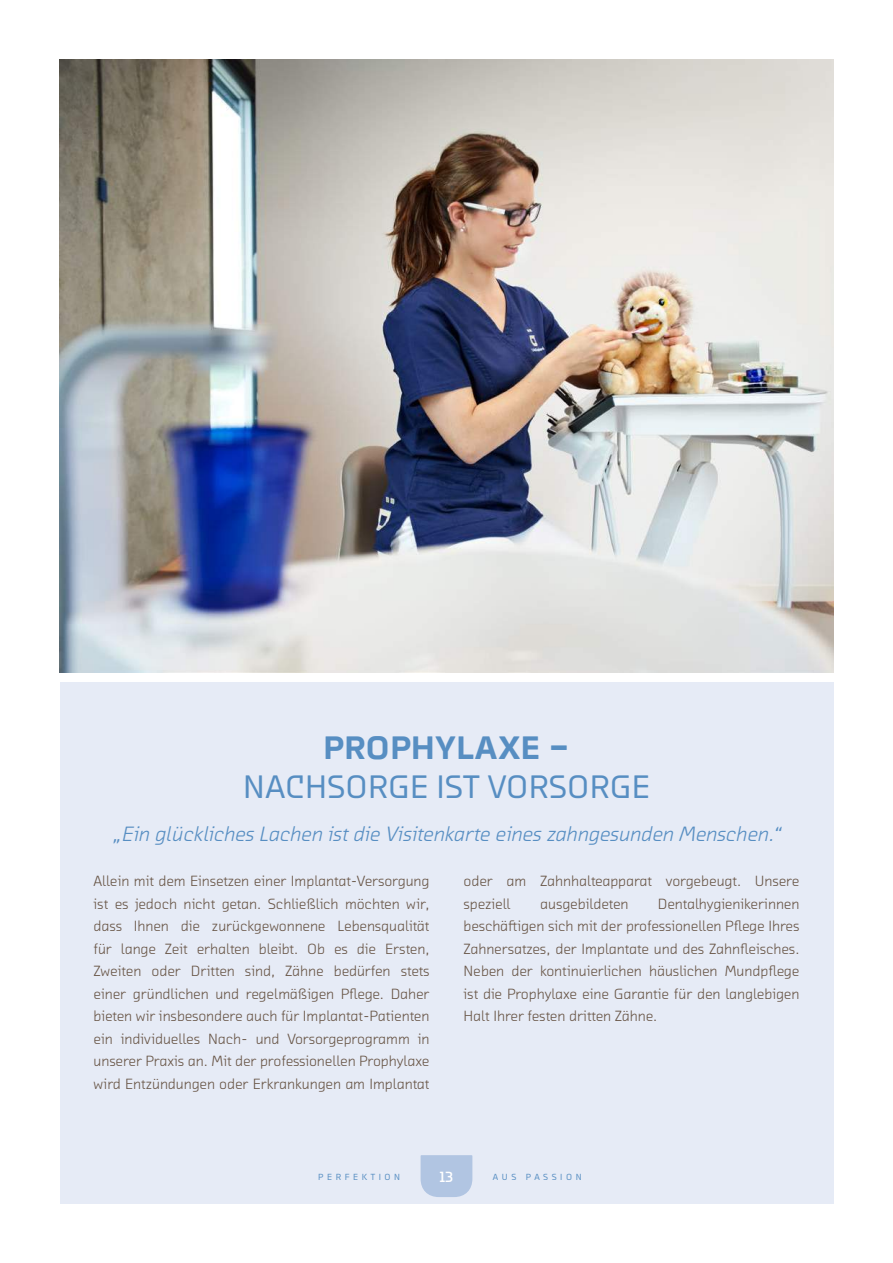
<style>
.page{position:relative;width:893px;height:1263px;background:#fff}
.page>*{position:absolute;margin:0;border:0;box-sizing:border-box;transform-origin:0 0}
.t1{font:500 33px "Chambers Sans OT";letter-spacing:.01em;color:#578ec2}
.t2{font:900 33px "Chambers Sans OT";letter-spacing:.01em;color:#578ec2}
.t3{font:italic 21px "Chambers Sans OT";color:#578ec2}
.t4{font:15px/22.5px "Chambers Sans OT";color:#685546;text-align:justify}
.t5{font:700 15px "Chambers Sans OT";color:#fff}
.t6{font:500 9px "Chambers Sans OT";letter-spacing:.4em;color:#578ec2}
</style>
<div class="page">
<div style="left:60px;top:682px;width:773px;height:521px;background:#e6ebf6"></div>
<img style="left:60px;top:60px;width:773px;height:613px">
<svg style="left:421px;top:1155px;width:51px;height:42px;background:#b4c7e3"></svg>
<h1 class="t2" style="left:323px;top:726px;width:248px">PROPHYLAXE –</h1>
<h1 class="t1" style="left:243px;top:766px;width:408px">NACHSORGE IST VORSORGE</h1>
<h2 class="t3" style="left:112px;top:821px;width:675px">„Ein glücklichesLachen istdie Visitenkarte eineszahngesunden Menschen.“</h2>
<p class="t4" style="left:94px;top:869px;width:337px">Allein mit dem Einsetzen einer Implantat-Versorgung ist es jedoch nicht getan. Schließlich möchten wir, dass Ihnen die zurückgewonnene Lebensqualität für lange Zeit erhalten bleibt. Ob es die Ersten, Zweiten oder Dritten sind, Zähne bedürfen stets einer gründlichen und regelmäßigen Pflege. Daher bieten wir insbesondere auch für Implantat-Patienten ein individuelles Nach- und Vorsorgeprogramm in unserer Praxis an. Mit der professionellen Prophylaxe wird Entzündungen oder Erkrankungen am Implantat</p>
<p class="t4" style="left:463px;top:869px;width:337px">oder am Zahnhalteapparat vorgebeugt. Unsere speziell</p>
<p class="t4" style="left:463px;top:892px;width:337px;text-indent:194px">Dentalhygienikerinnen beschäftigen sich mit der professionellen Pflege Ihres Zahnersatzes, der Implantate und des Zahnfleisches.<br>Neben der kontinuierlichen häuslichen Mundpflege ist die Prophylaxe eine Garantie für den langlebigen Halt Ihrer festen dritten Zähne.</p>
<p class="t4" style="left:540px;top:892px;width:90px">ausgebildeten</p>
<p class="t5" style="left:440px;top:1167px;width:15px">13</p>
<p class="t6" style="left:318px;top:1171px;width:83px">PERFEKTION</p>
<p class="t6" style="left:493px;top:1171px;width:90px">AUS PASSION</p>
</div>
